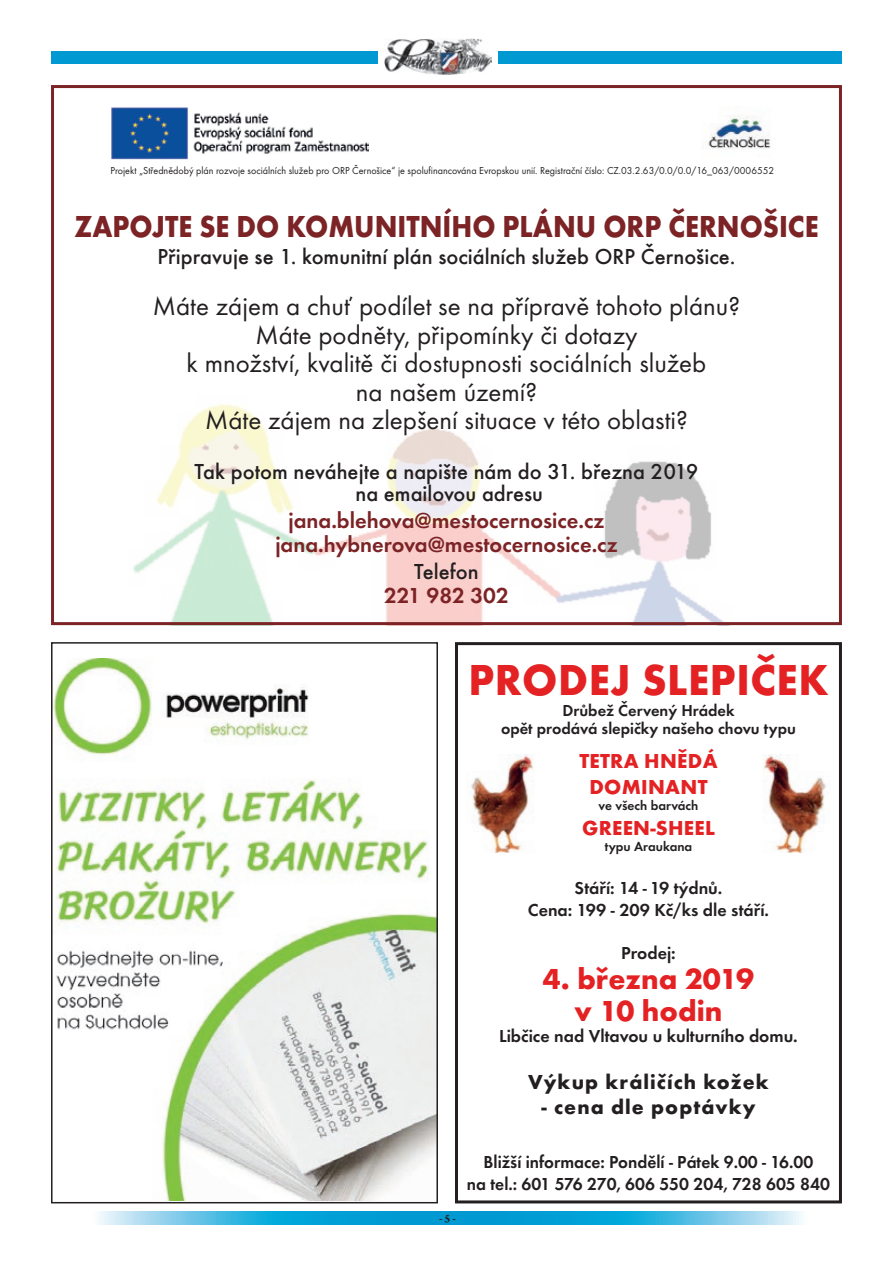
<style>
.page{position:relative;width:893px;height:1263px;background:#fff}
.page>*{position:absolute;margin:0;border:0;box-sizing:border-box;transform-origin:0 0}
.t1{font:700 45px "Futura TOT";letter-spacing:.015em;color:#e42224;scale:.96 1}
.t2{font:700 31.5px "Futura TOT";color:#7c2326;scale:.9 1}
.t3{font:700 30px/31.5px "Futura TOT";color:#e42224;text-align:center}
.t4{font:27px/28.5px "Futura TOT";color:#231f20;text-align:center}
.t5{font:500 22.5px/22.5px "Futura TOT";color:#231f20;text-align:center}
.t6{font:600 22.5px/24px "Futura TOT";color:#7c2326;text-align:center}
.t7{font:700 21px "Futura TOT";letter-spacing:.05em;color:#231f20}
.t8{font:700 21px/25.2px "Futura TOT";letter-spacing:.015em;color:#e42224;text-align:center}
.t9{font:600 18px/21.6px "Futura TOT";color:#231f20;text-align:center}
.t10{font:600 16.5px/18px "Futura TOT";color:#231f20;text-align:center}
.t11{font:600 13.5px "Futura TOT";color:#231f20}
.t12{font:700 12px "Arno Pro";color:#231f20;scale:.96 1}
.t13{font:10.5px "Futura TOT";color:#231f20;scale:.96 1}
</style>
<div class="page">
<img style="left:133px;top:404px;width:590px;height:217px">
<svg style="left:98px;top:1212px;width:704px;height:13px;background:#3bb4df"></svg>
<div style="left:51px;top:51px;width:791px;height:13px;background:#0099d1"></div>
<div style="left:378px;top:38px;width:119px;height:37px;background:#fff"></div>
<img style="left:385px;top:38px;width:106px;height:37px">
<img style="left:54px;top:658px;width:381px;height:542px">
<div style="left:51px;top:642px;width:387px;height:561px;border:2px solid #231f20"></div>
<div style="left:51px;top:85px;width:791px;height:540px;border:3px solid #7c2326"></div>
<img style="left:708px;top:115px;width:63px;height:34px">
<img style="left:111px;top:107px;width:258px;height:53px">
<div style="left:455px;top:642px;width:387px;height:561px;border:3px solid #231f20"></div>
<img style="left:471px;top:754px;width:63px;height:99px">
<img style="left:763px;top:754px;width:63px;height:99px">
<p class="t13" style="left:111px;top:164px;width:693px">Projekt „Střednědobý plán rozvoje sociálních služeb pro ORP Černošice“ je spolufinancována Evropskou unií. Registrační číslo: CZ.03.2.63/0.0/0.0/16_063/0006552</p>
<p class="t2" style="left:74px;top:207px;width:828px">ZAPOJTE SE DO KOMUNITNÍHO PLÁNU ORP ČERNOŠICE</p>
<p class="t5" style="left:157px;top:245px;width:579px">Připravuje se 1. komunitní plán sociálních služeb ORP Černošice.</p>
<p class="t4" style="left:153px;top:292px;width:589px">Máte zájem a chuť podílet se na přípravě tohoto plánu?<br>Máte podněty, připomínky či dotazy<br>k množství, kvalitě či dostupnosti sociálních služeb<br>na našem území?<br>Máte zájem na zlepšení situace v této oblasti?</p>
<p class="t5" style="left:195px;top:460px;width:505px">Tak potom neváhejte a napište nám do 31. března 2019 na emailovou adresu</p>
<p class="t6" style="left:275px;top:509px;width:344px">jana.blehova@mestocernosice.cz jana.hybnerova@mestocernosice.cz</p>
<p class="t5" style="left:414px;top:560px;width:66px">Telefon</p>
<p class="t6" style="left:384px;top:584px;width:126px">221 982 302</p>
<p class="t12" style="left:439px;top:1212px;width:19px">- 5 -</p>
<h1 class="t1" style="left:468px;top:652px;width:377px">PRODEJ SLEPIČEK</h1>
<p class="t10" style="left:501px;top:701px;width:296px">Drůbež Červený Hrádek<br>opět prodává slepičky našeho chovu typu</p>
<p class="t8" style="left:579px;top:748px;width:140px">TETRA HNĚDÁ<br>DOMINANT</p>
<p class="t11" style="left:598px;top:797px;width:101px">ve všech barvách</p>
<p class="t8" style="left:582px;top:815px;width:134px">GREEN-SHEEL</p>
<p class="t11" style="left:605px;top:838px;width:89px">typu Araukana</p>
<p class="t9" style="left:528px;top:877px;width:243px">Stáří: 14 - 19 týdnů.<br>Cena: 199 - 209 Kč/ks dle stáří.</p>
<p class="t9" style="left:621px;top:942px;width:56px">Prodej:</p>
<p class="t3" style="left:543px;top:963px;width:213px">4. března 2019 v 10 hodin</p>
<p class="t9" style="left:499px;top:1025px;width:300px">Libčice nad Vltavou u kulturního domu.</p>
<p class="t7" style="left:528px;top:1069px;width:242px">Výkup králičích kožek</p>
<p class="t7" style="left:541px;top:1094px;width:215px">- cena dle poptávky</p>
<p class="t9" style="left:467px;top:1151px;width:365px">Bližší informace: Pondělí - Pátek 9.00 - 16.00<br>na tel.: 601 576 270, 606 550 204, 728 605 840</p>
</div>
